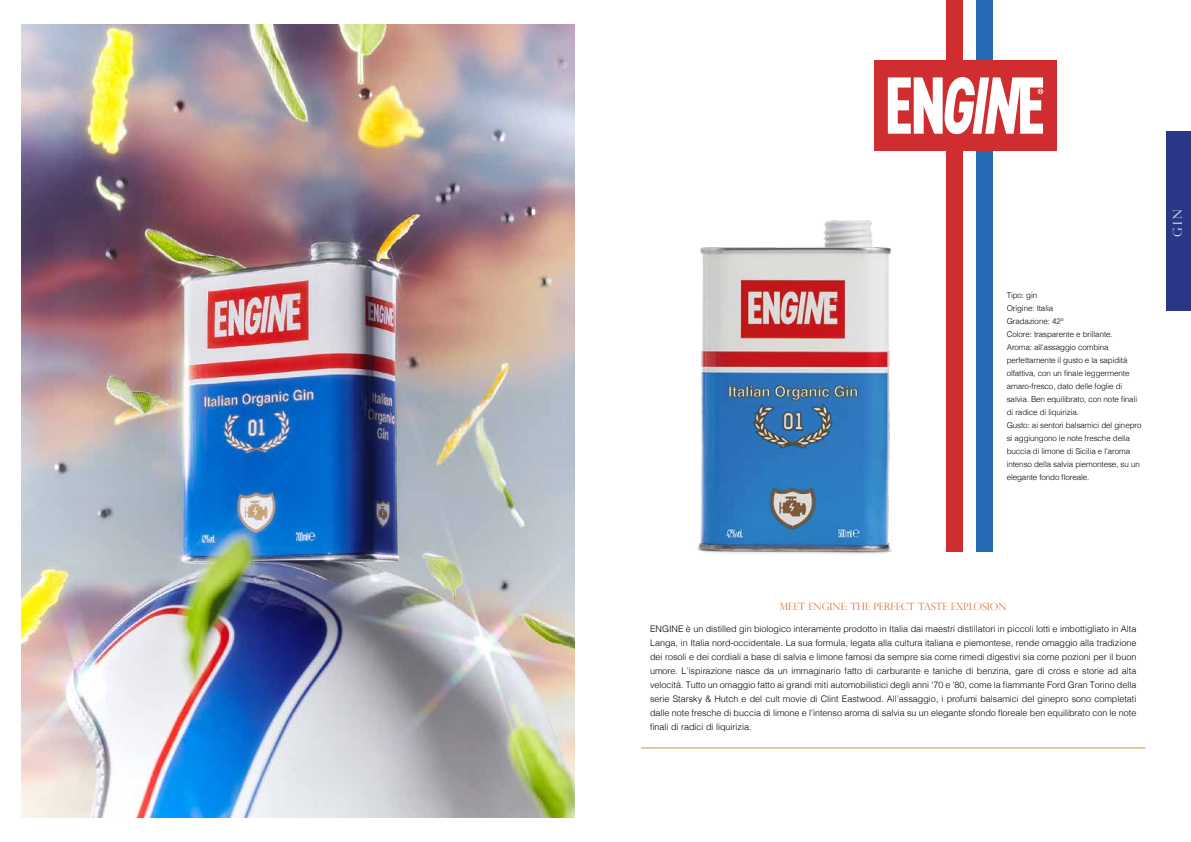
<style>
.page{position:relative;width:1191px;height:842px;background:#fff}
.page>*{position:absolute;margin:0;border:0;box-sizing:border-box;transform-origin:0 0}
.t1{font:300 12px "Perpetua Titling";color:#fff}
.t2{font:300 10px "Perpetua Titling";color:#dc692e}
.t3{font:300 9px/14px "Helvetica";color:#000;text-align:justify}
.t4{font:300 8px/13px "Helvetica";letter-spacing:-.01em;color:#000}
</style>
<div class="page">
<img style="left:21px;top:24px;width:553px;height:794px">
<div style="left:946px;top:0;width:16px;height:551px;background:#cf2d2f"></div>
<div style="left:976px;top:0;width:16px;height:551px;background:#266cb4"></div>
<div style="left:874px;top:60px;width:182px;height:91px;background:#cf2d2f"></div>
<svg style="left:888px;top:77px;width:155px;height:57px"></svg>
<img style="left:697px;top:220px;width:196px;height:334px">
<div style="left:1166px;top:132px;width:25px;height:179px;background:#2a3787"></div>
<hr style="left:641px;top:747px;width:504px;height:1px;background:#dc8f40">
<p class="t4" style="left:1006px;top:288px;width:136px">Tipo: gin<br>Origine: Italia<br>Gradazione: 42°<br>Colore: trasparente e brillante.<br>Aroma: all'assaggio combina perfettamente il gusto e la sapidità olfattiva, con un finale leggermente amaro-fresco, dato delle foglie di salvia. Ben equilibrato, con note finali di radice di liquirizia.<br>Gusto: ai sentori balsamici del ginepro si aggiungono le note fresche della buccia di limone di Sicilia e l'aroma intenso della salvia piemontese, su un elegante fondo floreale.</p>
<h1 class="t1" style="left:1170px;top:237px;width:29px;rotate:-90deg">GIN</h1>
<p class="t2" style="left:779px;top:600px;width:228px">MEET ENGINE: THE PERFECT TASTE EXPLOSION</p>
<p class="t3" style="left:650px;top:621px;width:488px">ENGINE è un distilled gin biologico interamente prodotto in Italia dai maestri distillatori in piccoli lotti e imbottigliato in Alta Langa, in Italia nord-occidentale. La sua formula, legata alla cultura italiana e piemontese, rende omaggio alla tradizione dei rosoli e dei cordiali a base di salvia e limone famosi da sempre sia come rimedi digestivi sia come pozioni per il buon umore. L’ispirazione nasce da un immaginario fatto di carburante e taniche di benzina, gare di cross e storie ad alta velocità. Tutto un omaggio fatto ai grandi miti automobilistici degli anni '70 e '80, come la fiammante Ford Gran Torino della serie Starsky &amp; Hutch e del cult movie di Clint Eastwood. All’assaggio, i profumi balsamici del ginepro sono completati dalle note fresche di buccia di limone e l'intenso aroma di salvia su un elegante sfondo floreale ben equilibrato con le note finali di radici di liquirizia.</p>
</div>
